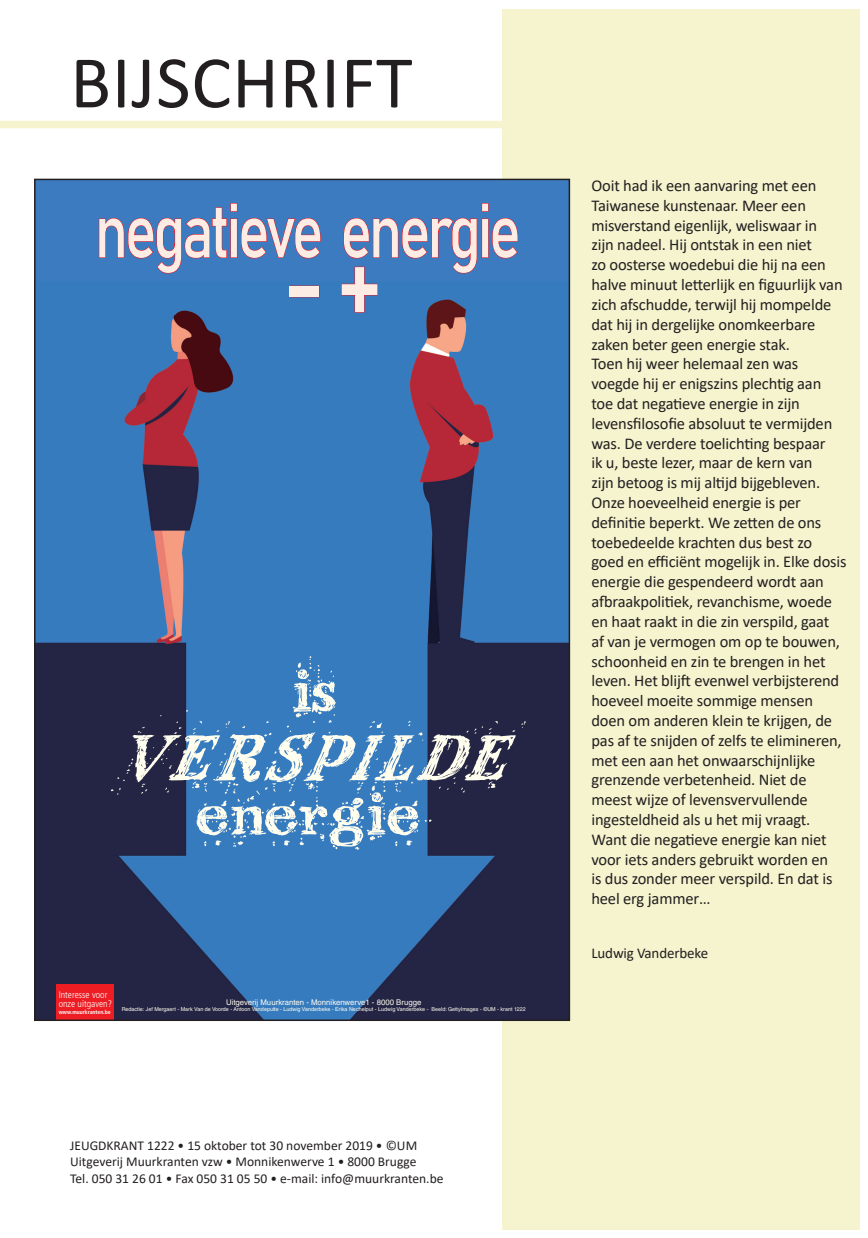
<style>
.page{position:relative;width:868px;height:1238px;background:#fff}
.page>*{position:absolute;margin:0;border:0;box-sizing:border-box;transform-origin:0 0}
.t1{font:113.4px "Bahnschrift";color:#fdece4;scale:.79 1}
.t2{font:75.6px "Bahnschrift";letter-spacing:-.06em;color:#fdece4;scale:.79 1}
.t3{font:75px "Calibri";letter-spacing:.01em;color:#231f20}
.t4{font:italic 67.8px "Kingthings Scrybbledot";color:#fffdee}
.t5{font:62.7px "Kingthings Scrybbledot";letter-spacing:.03em;color:#fffdee}
.Standaard{font:16.5px/19.8px "Calibri";letter-spacing:-.01em;color:#231f20}
.Standaard-2{font:15px "Calibri";letter-spacing:-.01em;color:#231f20}
.t6{font:13.5px "Calibri";color:#231f20}
.t7{font:300 condensed 9.6px/9.8px "Frutiger LT Std";color:#fff}
.t8{font:7.8px "Helvetica LT Std";color:#fffdf0}
.t9{font:700 condensed 5.7px "Frutiger LT Std";color:#fff}
.t10{font:5.4px "Helvetica LT Std";color:#fffdf0}
</style>
<div class="page">
<div style="left:502px;top:9px;width:357px;height:1220px;background:#f5f4cf"></div>
<div style="left:0;top:121px;width:808px;height:7px;background:#f5f4cf"></div>
<div style="left:35px;top:179px;width:534px;height:841px;background:#3c7bbf"></div>
<img style="left:37px;top:285px;width:530px;height:732px">
<div style="left:57px;top:984px;width:57px;height:36px;background:#ee1d23"></div>
<svg style="left:99px;top:203px;width:222px;height:70px"></svg>
<svg style="left:341px;top:203px;width:177px;height:110px"></svg>
<p class="t3" style="left:70px;top:30px;width:344px">BIJSCHRIFT</p>
<p class="t2" style="left:95px;top:183px;width:541px">negatieve energie</p>
<p class="t1" style="left:282px;top:212px;width:129px">-+</p>
<p class="t5" style="left:292px;top:643px;width:46px">IS</p>
<p class="t4" style="left:114px;top:707px;width:429px">VERSPILDE</p>
<p class="t5" style="left:196px;top:766px;width:225px">ENERGIE</p>
<p class="t7" style="left:59px;top:989px;width:55px">Interesse voor onze uitgaven?</p>
<p class="t9" style="left:59px;top:1008px;width:53px">www.muurkranten.be</p>
<p class="t8" style="left:226px;top:997px;width:197px">Uitgeverij Muurkranten - Monnikenwerve1 - 8000 Brugge</p>
<p class="t10" style="left:122px;top:1005px;width:405px">Redactie: Jef Mergaert - Mark Van de Voorde - Antoon Vandeputte - Ludwig Vanderbeke - Erika Nechelput - Ludwig Vanderbeke - Beeld: GettyImages - ©UM - krant 1222</p>
<p class="t6" style="left:70px;top:1136px;width:348px">JEUGDKRANT 1222 • 15 oktober tot 30 november 2019 • ©UM</p>
<p class="t6" style="left:70px;top:1152px;width:348px">Uitgeverij Muurkranten vzw • Monnikenwerve 1 • 8000 Brugge</p>
<p class="t6" style="left:70px;top:1168px;width:375px">Tel. 050 31 26 01 • Fax 050 31 05 50 • e-mail: info@muurkranten.be</p>
<p class="Standaard" style="left:591px;top:175px;width:257px">Ooit had ik een aanvaring met een Taiwanese kunstenaar. Meer een misverstand eigenlijk, weliswaar in<br>zijn nadeel. Hij ontstak in een niet<br>zo oosterse woedebui die hij na een halve minuut letterlijk en figuurlijk van zich afschudde, terwijl hij mompelde dat hij in dergelijke onomkeerbare zaken beter geen energie stak.<br>Toen hij weer helemaal zen was voegde hij er enigszins plechtig aan toe dat negatieve energie in zijn levensfilosofie absoluut te vermijden was. De verdere toelichting bespaar<br>ik u, beste lezer, maar de kern van<br>zijn betoog is mij altijd bijgebleven.<br>Onze hoeveelheid energie is per definitie beperkt. We zetten de ons toebedeelde krachten dus best zo goed en efficiënt mogelijk in. Elke dosis energie die gespendeerd wordt aan afbraakpolitiek, revanchisme, woede en haat raakt in die zin verspild, gaat<br>af van je vermogen om op te bouwen, schoonheid en zin te brengen in het leven. Het blijft evenwel verbijsterend hoeveel moeite sommige mensen doen om anderen klein te krijgen, de pas af te snijden of zelfs te elimineren, met een aan het onwaarschijnlijke grenzende verbetenheid. Niet de meest wijze of levensvervullende ingesteldheid als u het mij vraagt.<br>Want die negatieve energie kan niet voor iets anders gebruikt worden en<br>is dus zonder meer verspild. En dat is heel erg jammer…</p>
<p class="Standaard-2" style="left:591px;top:942px;width:118px">Ludwig Vanderbeke</p>
</div>
